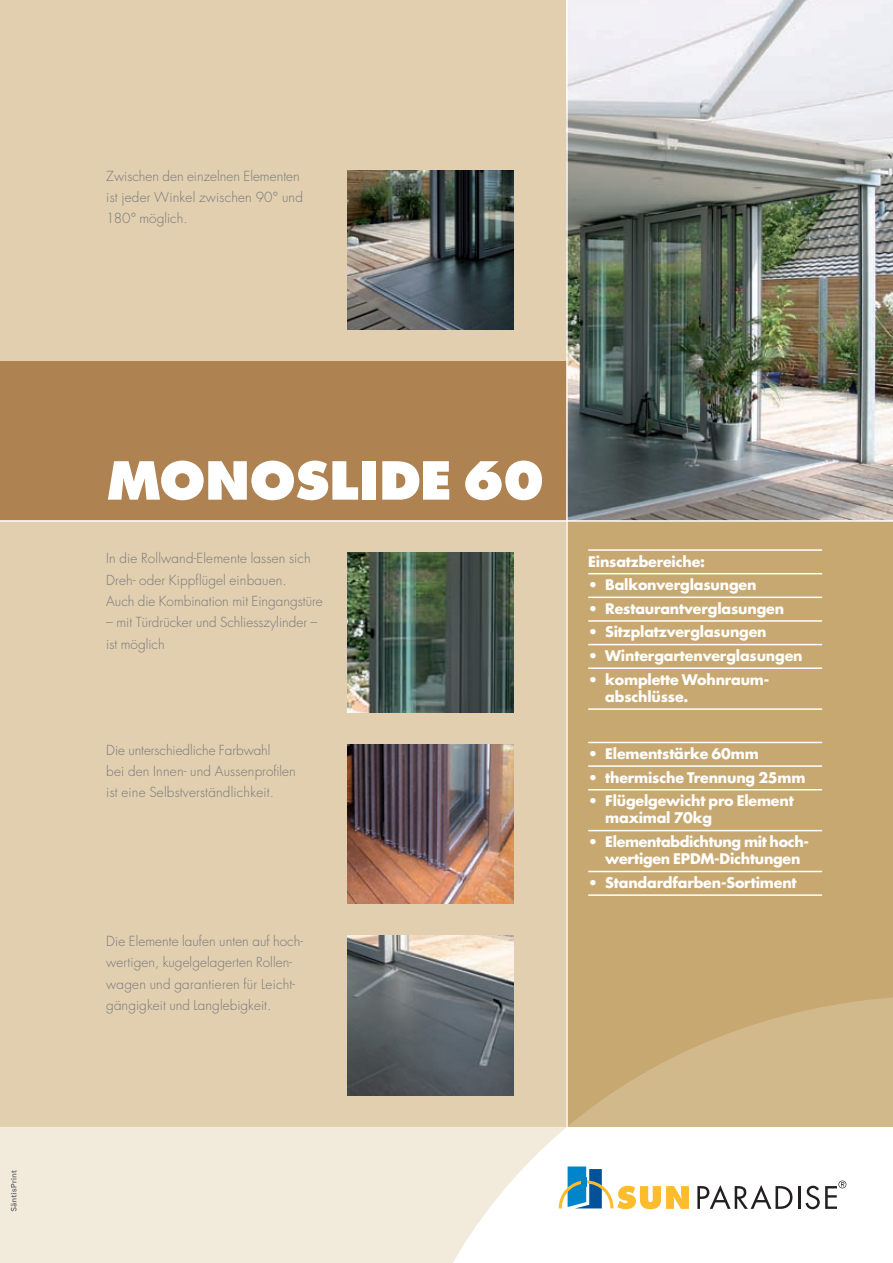
<style>
.page{position:relative;width:893px;height:1263px;background:#fff}
.page>*{position:absolute;margin:0;border:0;box-sizing:border-box;transform-origin:0 0}
.t1{font:800 51px "Futura";letter-spacing:-.005em;color:#fff}
.t2{font:700 14.25px/17.2px "Futura";letter-spacing:-.01em;color:#fff}
.t3{font:300 13.5px/21.3px "Futura";letter-spacing:.005em;color:#76787b}
</style>
<div class="page">
<div style="left:0;top:0;width:893px;height:1127px;background:#e1cfaf"></div>
<svg style="left:0;top:1127px;width:566px;height:136px;background:#f3ecde"></svg>
<svg style="left:11px;top:1170px;width:6px;height:41px"></svg>
<img style="left:568px;top:0;width:325px;height:520px">
<img style="left:347px;top:170px;width:167px;height:160px">
<img style="left:347px;top:935px;width:167px;height:160px">
<img style="left:347px;top:553px;width:167px;height:159px">
<img style="left:347px;top:744px;width:167px;height:160px">
<div style="left:567px;top:521px;width:326px;height:606px;background:#c8a871"></div>
<div style="left:0;top:361px;width:567px;height:160px;background:#ae8251"></div>
<hr style="left:566px;top:0;width:2px;height:1137px;background:#fff">
<hr style="left:0;top:520px;width:893px;height:2px;background:#fff">
<svg style="left:559px;top:1166px;width:130px;height:43px"></svg>
<svg style="left:697px;top:1185px;width:95px;height:24px"></svg>
<hr style="left:798px;top:1186px;width:2px;height:23px;background:#231f20">
<div style="left:581px;top:1177px;width:5px;height:10px;background:#0085cb"></div>
<svg style="left:805px;top:1180px;width:41px;height:29px"></svg>
<svg style="left:567px;top:996px;width:326px;height:131px"></svg>
<hr style="left:588px;top:549px;width:234px;height:2px;background:#fff">
<hr style="left:588px;top:573px;width:234px;height:1px;background:#fff">
<hr style="left:588px;top:596px;width:234px;height:2px;background:#fff">
<hr style="left:588px;top:620px;width:234px;height:2px;background:#fff">
<hr style="left:588px;top:644px;width:234px;height:1px;background:#fff">
<hr style="left:588px;top:667px;width:234px;height:2px;background:#fff">
<hr style="left:588px;top:708px;width:234px;height:2px;background:#fff">
<hr style="left:588px;top:742px;width:234px;height:1px;background:#fff">
<hr style="left:588px;top:765px;width:234px;height:2px;background:#fff">
<hr style="left:588px;top:789px;width:234px;height:1px;background:#fff">
<hr style="left:588px;top:830px;width:234px;height:1px;background:#fff">
<hr style="left:588px;top:871px;width:234px;height:1px;background:#fff">
<hr style="left:588px;top:894px;width:234px;height:2px;background:#fff">
<p class="t3" style="left:106px;top:166px;width:198px">Zwischen den einzelnen Elementen ist jeder Winkel zwischen 90° und<br>180° möglich.</p>
<h1 class="t1" style="left:106px;top:449px;width:440px">MONOSLIDE 60</h1>
<p class="t3" style="left:106px;top:548px;width:218px">In die Rollwand-Elemente lassen sich<br>Dreh- oder Kippflügel einbauen.<br>Auch die Kombination mit Eingangstüre</p>
<p class="t3" style="left:106px;top:612px;width:212px">– mit Türdrücker und Schliesszylinder – ist möglich</p>
<p class="t3" style="left:106px;top:740px;width:191px">Die unterschiedliche Farbwahl<br>bei den Innen- und Aussenprofilen ist eine Selbstverständlichkeit.</p>
<p class="t3" style="left:106px;top:931px;width:197px">Die Elemente laufen unten auf hoch-- wertigen, kugelgelagerten Rollen&shy;wagen und garantieren für Leicht&shy;gängigkeit und Langlebigkeit.</p>
<p class="t2" style="left:588px;top:552px;width:118px">Einsatzbereiche:</p>
<p class="t2" style="left:588px;top:576px;width:170px">• Balkonverglasungen</p>
<p class="t2" style="left:588px;top:600px;width:197px">• Restaurantverglasungen</p>
<p class="t2" style="left:588px;top:623px;width:180px">• Sitzplatzverglasungen</p>
<p class="t2" style="left:588px;top:647px;width:216px">• Wintergartenverglasungen</p>
<p class="t2" style="left:605px;top:670px;width:166px;text-indent:-17px">• komplette Wohnraum&shy;abschlüsse.</p>
<p class="t2" style="left:588px;top:745px;width:172px">• Elementstärke 60mm</p>
<p class="t2" style="left:588px;top:768px;width:219px">• thermische Trennung 25mm</p>
<p class="t2" style="left:605px;top:792px;width:190px;text-indent:-17px">• Flügelgewicht pro Element maximal 70kg</p>
<p class="t2" style="left:588px;top:833px;width:222px;text-align:center">• Elementabdichtung mit hoch&shy;wertigen EPDM-Dichtungen</p>
<p class="t2" style="left:588px;top:874px;width:210px">• Standardfarben-Sortiment</p>
</div>
